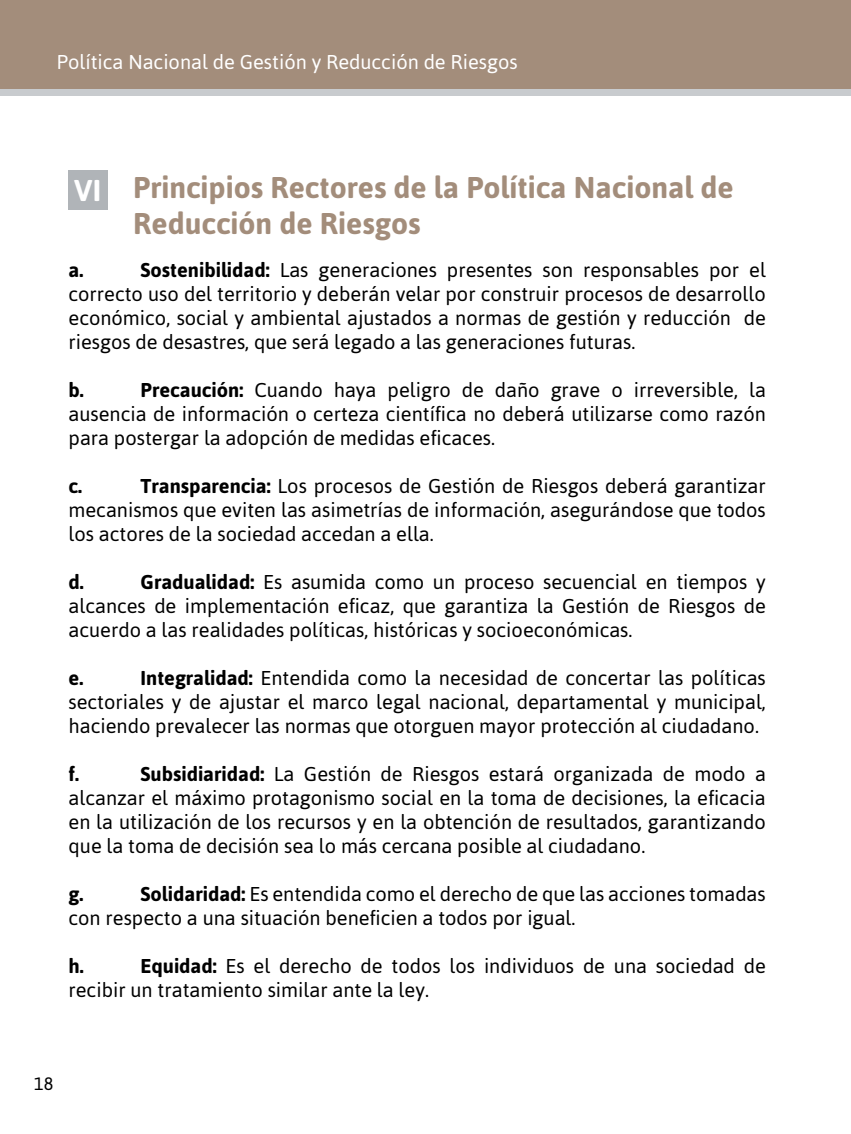
<style>
.page{position:relative;width:851px;height:1134px;background:#fff}
.page>*{position:absolute;margin:0;border:0;box-sizing:border-box;transform-origin:0 0}
.t1{font:700 30px/36px "Asap";color:#a38d7b}
.t2{font:700 30px "Asap";color:#fff}
.t3{font:20px/24px "Asap";color:#000;text-align:justify}
.t4{font:20px "Asap";color:#fff}
.t5{font:700 20px "Asap";color:#000}
.t6{font:18px "Asap";color:#000}
.s1{font-weight:700}
</style>
<div class="page">
<div style="left:0;top:0;width:850px;height:89px;background:#a38d7b"></div>
<div style="left:0;top:89px;width:850px;height:6px;background:#c8cbce"></div>
<div style="left:68px;top:170px;width:39px;height:39px;background:#b0b4b8"></div>
<p class="t4" style="left:57px;top:50px;width:462px">Política Nacional de Gestión y Reducción de Riesgos</p>
<h1 class="t2" style="left:74px;top:173px;width:28px">VI</h1>
<h1 class="t1" style="left:133px;top:169px;width:602px">Principios Rectores de la Política Nacional de<br>Reducción de Riesgos</h1>
<p class="t3" style="left:69px;top:257px;width:698px;text-indent:72px"><span class="s1">Sostenibilidad:</span> Las generaciones presentes son responsables por el correcto uso del territorio y deberán velar por construir procesos de desarrollo económico, social y ambiental ajustados a normas de gestión y reducción de riesgos de desastres, que será legado a las generaciones futuras.</p>
<p class="t5" style="left:69px;top:378px;width:17px">b.</p>
<p class="t5" style="left:69px;top:258px;width:16px">a.</p>
<p class="t3" style="left:69px;top:377px;width:698px;text-indent:72px"><span class="s1">Precaución:</span> Cuando haya peligro de daño grave o irreversible, la ausencia de información o certeza científica no deberá utilizarse como razón para postergar la adopción de medidas eficaces.</p>
<p class="t5" style="left:69px;top:474px;width:15px">c.</p>
<p class="t3" style="left:69px;top:473px;width:698px;text-indent:72px"><span class="s1">Transparencia:</span> Los procesos de Gestión de Riesgos deberá garantizar mecanismos que eviten las asimetrías de información, asegurándose que todos los actores de la sociedad accedan a ella.</p>
<p class="t5" style="left:69px;top:570px;width:17px">d.</p>
<p class="t3" style="left:69px;top:569px;width:698px;text-indent:72px"><span class="s1">Gradualidad:</span> Es asumida como un proceso secuencial en tiempos y alcances de implementación eficaz, que garantiza la Gestión de Riesgos de acuerdo a las realidades políticas, históricas y socioeconómicas.</p>
<p class="t5" style="left:69px;top:666px;width:16px">e.</p>
<p class="t3" style="left:69px;top:665px;width:698px;text-indent:72px"><span class="s1">Integralidad:</span> Entendida como la necesidad de concertar las políticas sectoriales y de ajustar el marco legal nacional, departamental y municipal, haciendo prevalecer las normas que otorguen mayor protección al ciudadano.</p>
<p class="t5" style="left:69px;top:762px;width:12px">f.</p>
<p class="t3" style="left:69px;top:761px;width:698px;text-indent:72px"><span class="s1">Subsidiaridad:</span> La Gestión de Riesgos estará organizada de modo a alcanzar el máximo protagonismo social en la toma de decisiones, la eficacia en la utilización de los recursos y en la obtención de resultados, garantizando que la toma de decisión sea lo más cercana posible al ciudadano.</p>
<p class="t5" style="left:69px;top:882px;width:16px">g.</p>
<p class="t3" style="left:69px;top:881px;width:698px;text-indent:72px"><span class="s1">Solidaridad:</span> Es entendida como el derecho de que las acciones tomadas con respecto a una situación beneficien a todos por igual.</p>
<p class="t5" style="left:69px;top:954px;width:17px">h.</p>
<p class="t3" style="left:69px;top:953px;width:698px;text-indent:72px"><span class="s1">Equidad:</span> Es el derecho de todos los individuos de una sociedad de recibir un tratamiento similar ante la ley.</p>
<p class="t6" style="left:34px;top:1073px;width:21px">18</p>
</div>
